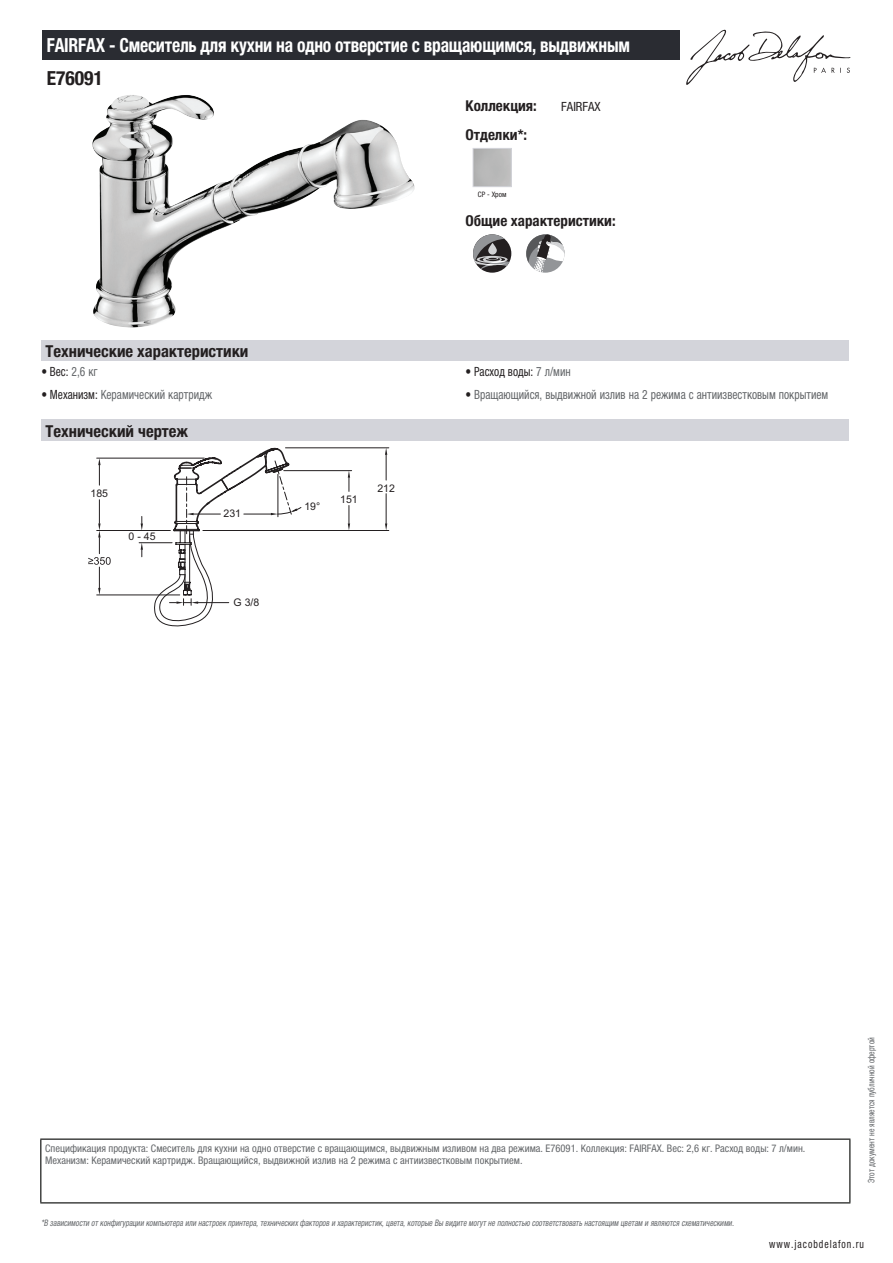
<style>
.page{position:relative;width:893px;height:1263px;background:#fff}
.page>*{position:absolute;margin:0;border:0;box-sizing:border-box;transform-origin:0 0}
.t1{font:700 condensed 19.5px "Helvetica Neue LTCYR";letter-spacing:-.01em;color:#fff;scale:.9 1}
.t2{font:700 condensed 19.5px "Helvetica Neue LTCYR";color:#231f20}
.t3{font:700 condensed 16.5px "Helvetica Neue LTCYR";color:#231f20}
.t4{font:700 condensed 15px "Helvetica Neue LTCYR";color:#231f20}
.t5{font:condensed 12.75px "Helvetica Neue LTCYR";color:#626568;scale:.9 1}
.t6{font:condensed 12.75px "Helvetica Neue LTCYR";color:#231f20;scale:.9 1}
.t7{font:condensed 12.75px "Helvetica Neue LTCYR";color:#231f20}
.t8{font:condensed 11.25px "Helvetica Neue LTCYR";letter-spacing:.1em;color:#231f20;scale:.87 1}
.t9{font:condensed 10.5px/12px "Helvetica Neue LTCYR";color:#626568}
.t10{font:10.5px "Arial";color:#231f20}
.t11{font:italic condensed 9px "Helvetica Neue LTCYR";color:#626568;scale:.87 1}
.t12{font:condensed 9px "Helvetica Neue LTCYR";color:#626568;scale:.87 1}
.t13{font:condensed 7.5px "Helvetica Neue LTCYR";color:#231f20}
.s1{color:#626568}
.s2{color:#231f20}
</style>
<div class="page">
<svg style="left:686px;top:30px;width:164px;height:55px"></svg>
<img style="left:92px;top:95px;width:323px;height:233px">
<div style="left:473px;top:148px;width:39px;height:39px;border:1px solid #d3d4da"></div>
<svg style="left:473px;top:234px;width:38px;height:39px"></svg>
<svg style="left:473px;top:234px;width:36px;height:35px"></svg>
<svg style="left:526px;top:234px;width:38px;height:38px"></svg>
<div style="left:41px;top:340px;width:808px;height:22px;background:#d3d4da"></div>
<div style="left:41px;top:420px;width:808px;height:21px;background:#d3d4da"></div>
<hr style="left:284px;top:470px;width:68px;height:1px;background:#231f20">
<svg style="left:348px;top:471px;width:2px;height:20px"></svg>
<svg style="left:348px;top:505px;width:2px;height:25px"></svg>
<hr style="left:203px;top:530px;width:186px;height:1px;background:#231f20">
<hr style="left:285px;top:447px;width:104px;height:1px;background:#231f20">
<svg style="left:385px;top:494px;width:2px;height:36px"></svg>
<svg style="left:385px;top:448px;width:2px;height:32px"></svg>
<hr style="left:97px;top:458px;width:107px;height:1px;background:#231f20">
<hr style="left:97px;top:530px;width:73px;height:1px;background:#231f20">
<svg style="left:98px;top:458px;width:3px;height:27px"></svg>
<hr style="left:139px;top:542px;width:33px;height:1px;background:#231f20">
<svg style="left:141px;top:543px;width:2px;height:14px"></svg>
<svg style="left:141px;top:516px;width:2px;height:14px"></svg>
<hr style="left:97px;top:595px;width:83px;height:1px;background:#231f20">
<svg style="left:88px;top:500px;width:23px;height:95px"></svg>
<svg style="left:154px;top:447px;width:148px;height:179px"></svg>
<div style="left:43px;top:30px;width:637px;height:30px;background:#2a2c32"></div>
<hr style="left:40px;top:1138px;width:810px;height:2px;background:#040503">
<hr style="left:40px;top:1140px;width:1px;height:62px;background:#040503">
<hr style="left:849px;top:1140px;width:1px;height:62px;background:#040503">
<hr style="left:40px;top:1202px;width:810px;height:1px;background:#040503">
<h1 class="t1" style="left:47px;top:34px;width:650px">FAIRFAX - Смеситель для кухни на одно отверстие с вращающимся, выдвижным</h1>
<h1 class="t2" style="left:47px;top:67px;width:58px">E76091</h1>
<h3 class="t4" style="left:466px;top:97px;width:73px">Коллекция:</h3>
<p class="t7" style="left:561px;top:99px;width:41px">FAIRFAX</p>
<h3 class="t4" style="left:466px;top:126px;width:63px">Отделки*:</h3>
<p class="t13" style="left:478px;top:190px;width:30px">CP - Хром</p>
<h3 class="t4" style="left:466px;top:212px;width:152px">Общие характеристики:</h3>
<h2 class="t3" style="left:46px;top:342px;width:204px">Технические характеристики</h2>
<p class="t6" style="left:41px;top:364px;width:64px">• Вес: <span class="s1">2,6 кг</span></p>
<p class="t6" style="left:466px;top:364px;width:118px">• Расход воды: <span class="s1">7 л/мин</span></p>
<p class="t5" style="left:41px;top:387px;width:191px"><span class="s2">• Механизм:</span> Керамический картридж</p>
<p class="t5" style="left:466px;top:387px;width:404px"><span class="s2">•</span> Вращающийся, выдвижной излив на 2 режима с антиизвестковым покрытием</p>
<h2 class="t3" style="left:46px;top:422px;width:144px">Технический чертеж</h2>
<p class="t10" style="left:91px;top:486px;width:19px">185</p>
<p class="t10" style="left:129px;top:529px;width:28px">0 - 45</p>
<p class="t10" style="left:223px;top:507px;width:19px">231</p>
<p class="t10" style="left:234px;top:595px;width:27px">G 3/8</p>
<p class="t10" style="left:304px;top:500px;width:17px">19°</p>
<p class="t10" style="left:340px;top:492px;width:19px">151</p>
<p class="t10" style="left:377px;top:481px;width:19px">212</p>
<p class="t9" style="left:45px;top:1142px;width:762px">Спецификация продукта: Смеситель для кухни на одно отверстие с вращающимся, выдвижным изливом на два режима. E76091. Коллекция: FAIRFAX. Вес: 2,6 кг. Расход воды: 7 л/мин.<br>Механизм: Керамический картридж. Вращающийся, выдвижной излив на 2 режима с антиизвестковым покрытием.</p>
<p class="t11" style="left:41px;top:1218px;width:800px">*В зависимости отконфигурации компьютера или настроек принтера,техническихфакторов и характеристик,цвета,которые Вы видите могутне полностью соответствоватьнастоящим цветам и являются схематическими.</p>
<p class="t12" style="left:866px;top:1183px;width:169px;rotate:-90deg">Этот документ не является публичной офертой</p>
<p class="t8" style="left:769px;top:1237px;width:110px">www.jacobdelafon.ru</p>
</div>
